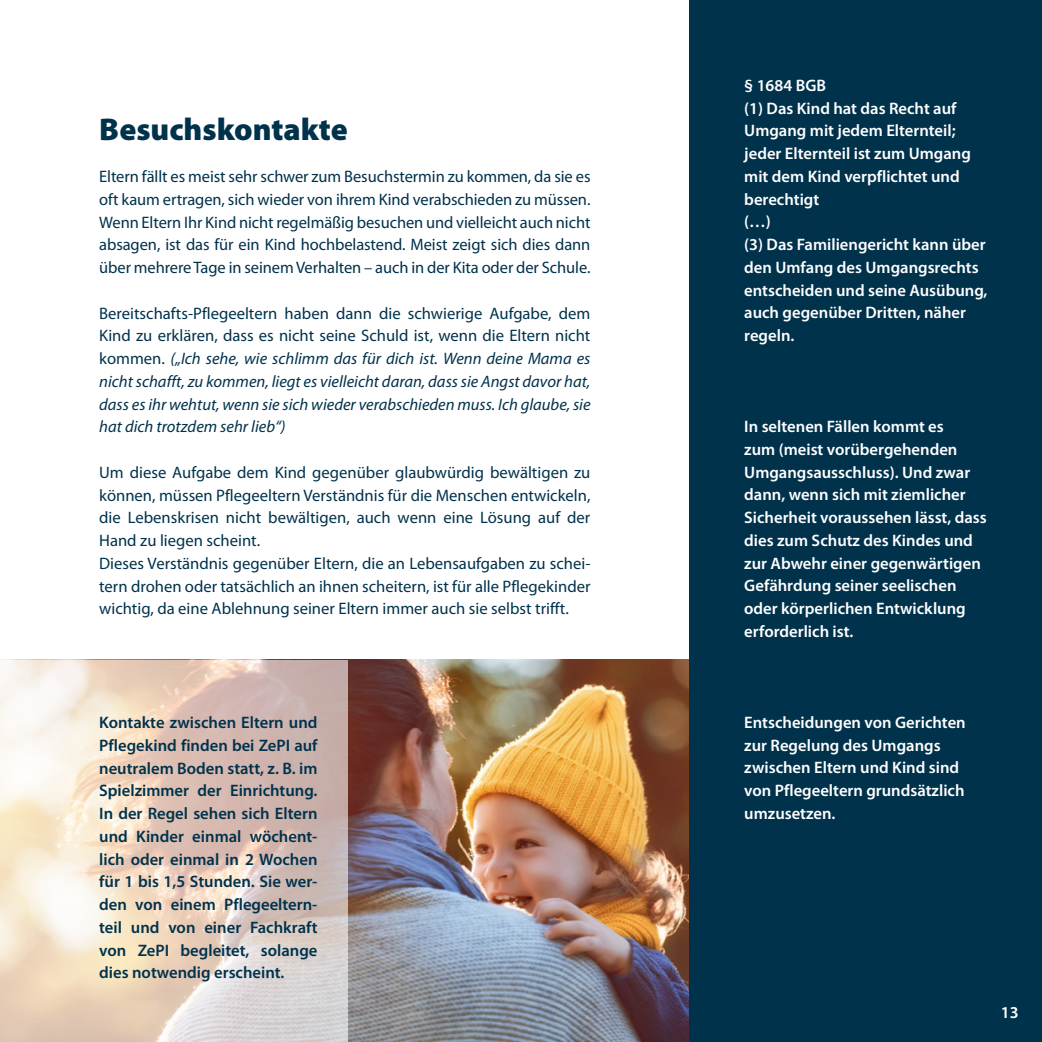
<style>
.page{position:relative;width:1042px;height:1042px;background:#fff}
.page>*{position:absolute;margin:0;border:0;box-sizing:border-box;transform-origin:0 0}
.t1{font:900 31.5px "Myriad Pro";color:#00324c}
.t2{font:16.62px/22.8px "Myriad Pro";color:#00324c;text-align:justify}
.t3{font:600 16.62px/22.8px "Myriad Pro";color:#fff}
.t4{font:italic 16.62px/22.8px "Myriad Pro";color:#00324c;text-align:justify}
.t5{font:600 16.62px/22.8px "Myriad Pro";color:#00324c;text-align:justify}
.s1{font-style:normal}
</style>
<div class="page">
<img style="left:347px;top:660px;width:343px;height:382px">
<div style="left:690px;top:0;width:352px;height:1042px;background:#00324c"></div>
<svg style="left:0;top:660px;width:347px;height:382px;background:#e5d2c5"></svg>
<h1 class="t1" style="left:99px;top:112px;width:250px">Besuchskontakte</h1>
<p class="t2" style="left:99px;top:165px;width:493px">Eltern fällt es meist sehr schwer zum Besuchstermin zu kommen, da sie es oft kaum ertragen, sich wieder von ihrem Kind verabschieden zu müssen.<br>Wenn Eltern Ihr Kind nicht regelmäßig besuchen und vielleicht auch nicht absagen, ist das für ein Kind hochbelastend. Meist zeigt sich dies dann über mehrere Tage in seinem Verhalten – auch in der Kita oder der Schule.</p>
<p class="t4" style="left:99px;top:302px;width:493px"><span class="s1">Bereitschafts-Pflegeeltern haben dann die schwierige Aufgabe, dem Kind zu erklären, dass es nicht seine Schuld ist, wenn die Eltern nicht kommen.</span> („Ich sehe, wie schlimm das für dich ist. Wenn deine Mama es nicht schafft, zu kommen, liegt es vielleicht daran, dass sie Angst davor hat, dass es ihr wehtut, wenn sie sich wieder verabschieden muss. Ich glaube, sie hat dich trotzdem sehr lieb“)</p>
<p class="t2" style="left:99px;top:461px;width:493px;text-align:left">Um diese Aufgabe dem Kind gegenüber glaubwürdig bewältigen zu können, müssen Pflegeeltern Verständnis für die Menschen entwickeln, die Lebenskrisen nicht bewältigen, auch wenn eine Lösung auf der Hand zu liegen scheint.<br>Dieses Verständnis gegenüber Eltern, die an Lebensaufgaben zu schei&shy;tern drohen oder tatsächlich an ihnen scheitern, ist für alle Pflegekinder wichtig, da eine Ablehnung seiner Eltern immer auch sie selbst trifft.</p>
<p class="t5" style="left:99px;top:711px;width:220px">Kontakte zwischen Eltern und Pflegekind finden bei ZePI auf neutralem Boden statt, z. B. im Spielzimmer der Einrichtung.<br>In der Regel sehen sich Eltern und Kinder einmal wöchent&shy;lich oder einmal in 2 Wochen für 1 bis 1,5 Stunden. Sie wer&shy;den von einem Pflegeeltern&shy;teil und von einer Fachkraft von ZePI begleitet, solange dies notwendig erscheint.</p>
<p class="t3" style="left:744px;top:74px;width:245px">§ 1684 BGB<br>(1) Das Kind hat das Recht auf<br>Umgang mit jedem Elternteil; jeder Elternteil ist zum Umgang mit dem Kind verpflichtet und berechtigt<br>(…)<br>(3) Das Familiengericht kann über den Umfang des Umgangsrechts entscheiden und seine Ausübung, auch gegenüber Dritten, näher regeln.</p>
<p class="t3" style="left:744px;top:415px;width:244px">In seltenen Fällen kommt es<br>zum (meist vorübergehenden<br>Umgangsausschluss). Und zwar dann, wenn sich mit ziemlicher<br>Sicherheit voraussehen lässt, dass dies zum Schutz des Kindes und zur Abwehr einer gegenwärtigen<br>Gefährdung seiner seelischen oder körperlichen Entwicklung erforderlich ist.</p>
<p class="t3" style="left:744px;top:711px;width:223px">Entscheidungen von Gerichten zur Regelung des Umgangs zwischen Eltern und Kind sind von Pflegeeltern grundsätzlich umzusetzen.</p>
<p class="t3" style="left:1001px;top:1001px;width:19px">13</p>
</div>
